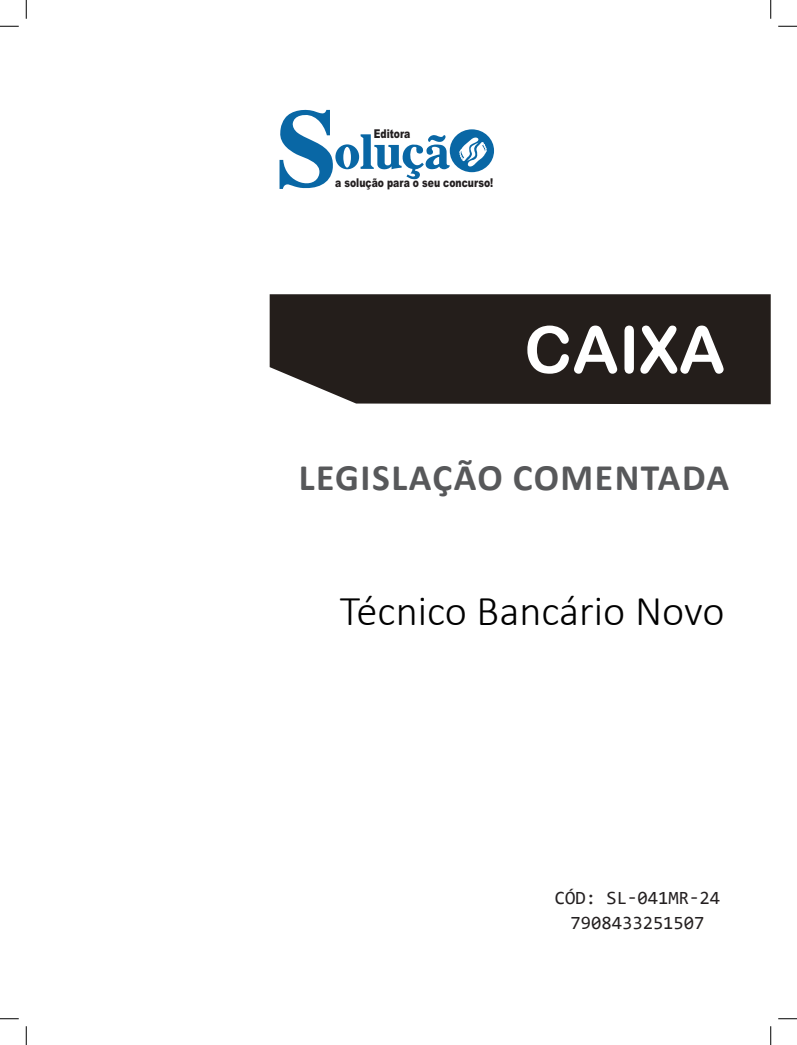
<style>
.page{position:relative;width:797px;height:1045px;background:#fff}
.page>*{position:absolute;margin:0;border:0;box-sizing:border-box;transform-origin:0 0}
.TÍTULO{font:65px "Arial Rounded MT Bold";color:#fff}
.Sub__Cargos{font:300 42.5px "Calibri";color:#000}
.SUBTÍTULO{font:700 37.5px "Calibri";letter-spacing:.04em;color:#57585a}
.SKU_CÓD{font:18.75px "Consolas";color:#231f20}
.t1{font:900 12.12px "Arial";color:#231f20;scale:.76 1}
</style>
<div class="page">
<div style="left:270px;top:294px;width:500px;height:110px;background:#241e1b"></div>
<svg style="left:279px;top:110px;width:215px;height:79px"></svg>
<svg style="left:0;top:25px;width:19px;height:2px"></svg>
<svg style="left:778px;top:25px;width:19px;height:2px"></svg>
<svg style="left:0;top:1018px;width:19px;height:1px"></svg>
<svg style="left:778px;top:1018px;width:19px;height:1px"></svg>
<svg style="left:25px;top:0;width:2px;height:19px"></svg>
<svg style="left:25px;top:1026px;width:2px;height:19px"></svg>
<svg style="left:770px;top:0;width:1px;height:19px"></svg>
<svg style="left:770px;top:1026px;width:1px;height:19px"></svg>
<p class="t1" style="left:374px;top:125px;width:50px">Editora</p>
<p class="t1" style="left:335px;top:174px;width:210px">a solução para o seu concurso!</p>
<p class="TÍTULO" style="left:524px;top:311px;width:203px">CAIXA</p>
<p class="SUBTÍTULO" style="left:299px;top:451px;width:432px">LEGISLAÇÃO COMENTADA</p>
<p class="Sub__Cargos" style="left:340px;top:584px;width:386px">Técnico Bancário Novo</p>
<p class="SKU_CÓD" style="left:555px;top:885px;width:166px">CÓD: SL-041MR-24</p>
<p class="SKU_CÓD" style="left:570px;top:910px;width:136px">7908433251507</p>
</div>
